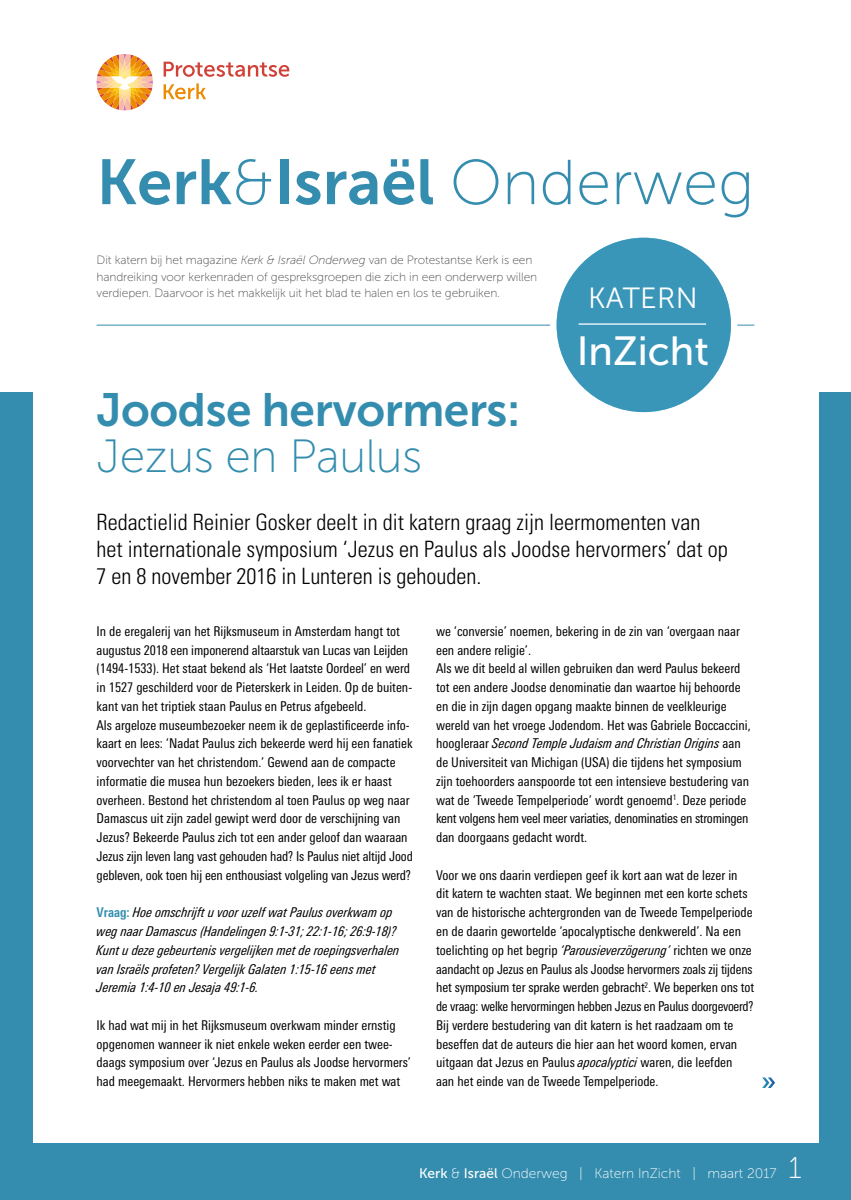
<style>
.page{position:relative;width:851px;height:1200px;background:#fff}
.page>*{position:absolute;margin:0;border:0;box-sizing:border-box;transform-origin:0 0}
.t1{font:63.3px "Museo Sans 700";color:#348dae}
.t2{font:46.5px "Museo Sans 700";letter-spacing:-.01em;color:#348dae}
.t3{font:46.5px "Museo Sans 100";letter-spacing:-.01em;color:#348dae}
.t4{font:40.5px "Museo Sans 500";color:#fff}
.t5{font:29.1px "Museo Sans 300";letter-spacing:.01em;color:#fff}
.t6{font:25.5px "Museo Sans 700";color:#fff}
.t7{font:300 condensed 22.5px/27px "Univers LT Std";color:#000}
.t8{font:13.8px "Museo Sans 100";color:#fff}
.t9{font:condensed 13.5px/18.8px "Linotype Univers";color:#000}
.t10{font:italic condensed 13.5px/18.8px "Linotype Univers";color:#000}
.t11{font:12px/16.5px "Museo Sans 100";letter-spacing:-.01em;color:#4d4d4c}
.s1{font-family:"Museo Sans 100"}
.s2{font-style:italic}
.s3{font-weight:700;font-style:normal;color:#348dae}
.s4{font-family:"Museo Sans 500"}
.s5{font-size:30px}
</style>
<div class="page">
<div style="left:0;top:0;width:850px;height:1199px;background:#348dae"></div>
<div style="left:33px;top:54px;width:785px;height:1087px;background:#fff"></div>
<div style="left:0;top:0;width:850px;height:392px;background:#fff"></div>
<svg style="left:163px;top:62px;width:126px;height:15px"></svg>
<svg style="left:163px;top:83px;width:43px;height:16px"></svg>
<svg style="left:97px;top:54px;width:56px;height:56px"></svg>
<hr style="left:97px;top:325px;width:657px;height:1px;background:#348dae">
<div style="left:550px;top:231px;width:187px;height:187px;background:#fff;border-radius:50%"></div>
<div style="left:556px;top:238px;width:174px;height:174px;background:#3a96b8;border-radius:50%"></div>
<hr style="left:578px;top:323px;width:128px;height:1px;background:#fff">
<h1 class="t1" style="left:97px;top:147px;width:659px">Kerk<span class="s1">&amp;</span>Israël <span class="s1">Onderweg</span></h1>
<p class="t11" style="left:97px;top:252px;width:442px">Dit katern bij het magazine <span class="s2">Kerk &amp; Israël Onderweg</span> van de Protestantse Kerk is een handreiking voor kerkenraden of gespreksgroepen die zich in een onderwerp willen verdiepen. Daarvoor is het makkelijk uit het blad te halen en los te gebruiken.</p>
<h2 class="t2" style="left:97px;top:384px;width:425px">Joodse hervormers:</h2>
<h2 class="t3" style="left:97px;top:431px;width:327px">Jezus en Paulus</h2>
<h3 class="t5" style="left:588px;top:282px;width:111px">KATERN</h3>
<h3 class="t4" style="left:576px;top:328px;width:134px">InZicht</h3>
<h3 class="t7" style="left:97px;top:508px;width:632px">Redactielid Reinier Gosker deelt in dit katern graag zijn leermomenten van het internationale symposium ‘Jezus en Paulus als Joodse hervormers’ dat op<br>7 en 8 november 2016 in Lunteren is gehouden.</h3>
<p class="t9" style="left:97px;top:621px;width:318px">In de eregalerij van het Rijksmuseum in Amsterdam hangt tot augustus 2018 een imponerend altaarstuk van Lucas van Leijden (1494-1533). Het staat bekend als ‘Het laatste Oordeel’ en werd in 1527 geschilderd voor de Pieterskerk in Leiden. Op de buiten&shy;kant van het triptiek staan Paulus en Petrus afgebeeld.<br>Als argeloze museumbezoeker neem ik de geplastificeerde info&shy;kaart en lees: ‘Nadat Paulus zich bekeerde werd hij een fanatiek voorvechter van het christendom.’ Gewend aan de compacte informatie die musea hun bezoekers bieden, lees ik er haast overheen. Bestond het christendom al toen Paulus op weg naar Damascus uit zijn zadel gewipt werd door de verschijning van Jezus? Bekeerde Paulus zich tot een ander geloof dan waaraan Jezus zijn leven lang vast gehouden had? Is Paulus niet altijd Jood gebleven, ook toen hij een enthousiast volgeling van Jezus werd?</p>
<p class="t10" style="left:97px;top:902px;width:304px"><span class="s3">Vraag:</span> Hoe omschrijft u voor uzelf wat Paulus overkwam op weg naar Damascus (Handelingen 9:1-31; 22:1-16; 26:9-18)?<br>Kunt u deze gebeurtenis vergelijken met de roepingsverhalen van Israëls profeten? Vergelijk Galaten 1:15-16 eens met Jeremia 1:4-10 en Jesaja 49:1-6.</p>
<p class="t9" style="left:97px;top:1015px;width:316px">Ik had wat mij in het Rijksmuseum overkwam minder ernstig opgenomen wanneer ik niet enkele weken eerder een twee&shy;daags symposium over ‘Jezus en Paulus als Joodse hervormers’ had meegemaakt. Hervormers hebben niks te maken met wat</p>
<p class="t9" style="left:436px;top:621px;width:316px">we ‘conversie’ noemen, bekering in de zin van ‘overgaan naar een andere religie’.<br>Als we dit beeld al willen gebruiken dan werd Paulus bekeerd tot een andere Joodse denominatie dan waartoe hij behoorde en die in zijn dagen opgang maakte binnen de veelkleurige wereld van het vroege Jodendom. Het was Gabriele Boccaccini, hoogleraar <span class="s2">Second Temple Judaism and Christian Origins</span> aan de Universiteit van Michigan (USA) die tijdens het symposium zijn toehoorders aanspoorde tot een intensieve bestudering van wat de ‘Tweede Tempelperiode’ wordt genoemd<sup>1</sup>. Deze periode kent volgens hem veel meer variaties, denominaties en stromingen dan doorgaans gedacht wordt.</p>
<p class="t9" style="left:436px;top:865px;width:319px">Voor we ons daarin verdiepen geef ik kort aan wat de lezer in<br>dit katern te wachten staat. We beginnen met een korte schets van de historische achtergronden van de Tweede Tempelperiode en de daarin gewortelde ‘apocalyptische denkwereld’. Na een toelichting op het begrip <span class="s2">‘Parousieverzögerung’</span> richten we onze aandacht op Jezus en Paulus als Joodse hervormers zoals zij tijdens het symposium ter sprake werden gebracht<sup>2</sup>. We beperken ons tot de vraag: welke hervormingen hebben Jezus en Paulus doorgevoerd?<br>Bij verdere bestudering van dit katern is het raadzaam om te beseffen dat de auteurs die hier aan het woord komen, ervan uitgaan dat Jezus en Paulus <span class="s2">apocalyptici</span> waren, die leefden<br>aan het einde van de Tweede Tempelperiode.</p>
<h3 class="t6" style="left:760px;top:1068px;width:17px">»</h3>
<p class="t8" style="left:419px;top:1165px;width:384px"><span class="s4">Kerk</span> &amp; <span class="s4">Israël</span> Onderweg | Katern InZicht | maart 2017 <span class="s5">1</span></p>
</div>
